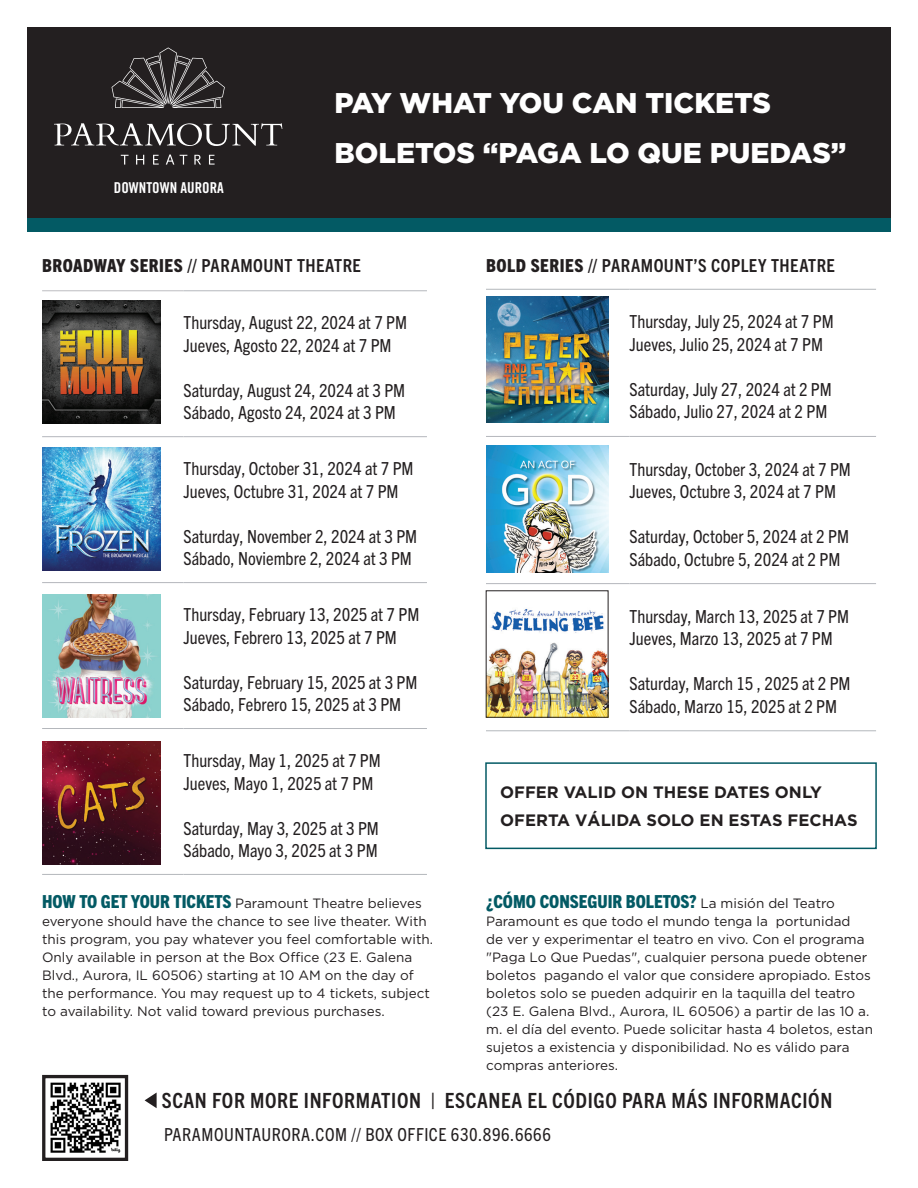
<style>
.page{position:relative;width:918px;height:1188px;background:#fff}
.page>*{position:absolute;margin:0;border:0;box-sizing:border-box;transform-origin:0 0}
.t1{font:900 28.5px "Gotham";color:#fff}
.t2{font:700 condensed 21px "Trade Gothic Next LT Pro";letter-spacing:.03em;color:#231f20}
.t3{font:condensed 18px "Trade Gothic Next LT Pro";color:#231f20}
.t4{font:condensed 18px "Trade Gothic Next LT Pro";letter-spacing:.03em;color:#231f20}
.t5{font:800 condensed 18px "Trade Gothic Next LT Pro";color:#035a64}
._18100_class_description{font:700 condensed 18px "Trade Gothic Next LT Pro";letter-spacing:.025em;color:#231f20}
._18100_class_description-2{font:800 condensed 18px "Trade Gothic Next LT Pro";letter-spacing:.025em;color:#231f20}
.t6{font:700 16.5px "Gotham";color:#231f20}
.t7{font:15px "Trade Gothic LT Std Bd Cn 20";color:#fff}
.t8{font:13.5px/18px "Gotham";color:#231f20}
.s1{font-weight:700}
.s2{font-weight:800}
.s3{font-family:"Trade Gothic Next LT Pro";font-weight:800;font-stretch:condensed;font-size:18px;color:#035a64}
.s4{font-family:"Gotham";font-weight:400;font-stretch:normal;font-size:13.5px;color:#231f20}
</style>
<div class="page">
<div style="left:27px;top:27px;width:864px;height:201px;background:#231f20"></div>
<hr style="left:486px;top:583px;width:144px;height:1px;background:#b4b7bc">
<hr style="left:630px;top:583px;width:246px;height:1px;background:#b4b7bc">
<hr style="left:486px;top:730px;width:144px;height:1px;background:#b4b7bc">
<hr style="left:630px;top:730px;width:246px;height:1px;background:#b4b7bc">
<hr style="left:486px;top:436px;width:144px;height:1px;background:#b4b7bc">
<hr style="left:630px;top:436px;width:246px;height:1px;background:#b4b7bc">
<hr style="left:486px;top:289px;width:144px;height:1px;background:#b4b7bc">
<hr style="left:630px;top:289px;width:246px;height:1px;background:#b4b7bc">
<hr style="left:42px;top:436px;width:142px;height:1px;background:#b4b7bc">
<hr style="left:184px;top:436px;width:243px;height:1px;background:#b4b7bc">
<hr style="left:42px;top:582px;width:142px;height:1px;background:#b4b7bc">
<hr style="left:184px;top:582px;width:243px;height:1px;background:#b4b7bc">
<hr style="left:42px;top:728px;width:142px;height:1px;background:#b4b7bc">
<hr style="left:184px;top:728px;width:243px;height:1px;background:#b4b7bc">
<hr style="left:42px;top:874px;width:142px;height:1px;background:#b4b7bc">
<hr style="left:184px;top:874px;width:243px;height:1px;background:#b4b7bc">
<hr style="left:42px;top:290px;width:142px;height:1px;background:#bcbdc0">
<hr style="left:184px;top:290px;width:243px;height:1px;background:#b4b7bc">
<img style="left:42px;top:594px;width:119px;height:123px">
<img style="left:42px;top:447px;width:119px;height:123px">
<img style="left:42px;top:301px;width:119px;height:123px">
<img style="left:42px;top:741px;width:119px;height:123px">
<img style="left:486px;top:446px;width:122px;height:126px">
<img style="left:488px;top:609px;width:118px;height:106px">
<div style="left:27px;top:218px;width:864px;height:14px;background:#035a64"></div>
<img style="left:486px;top:296px;width:122px;height:127px">
<svg style="left:121px;top:155px;width:8px;height:10px"></svg>
<svg style="left:136px;top:155px;width:8px;height:10px"></svg>
<svg style="left:153px;top:155px;width:6px;height:10px"></svg>
<svg style="left:166px;top:154px;width:8px;height:11px"></svg>
<svg style="left:180px;top:155px;width:7px;height:10px"></svg>
<svg style="left:209px;top:155px;width:6px;height:10px"></svg>
<svg style="left:194px;top:155px;width:7px;height:10px"></svg>
<svg style="left:54px;top:123px;width:228px;height:23px"></svg>
<svg style="left:112px;top:47px;width:113px;height:61px"></svg>
<svg style="left:145px;top:1093px;width:12px;height:15px"></svg>
<img style="left:50px;top:1082px;width:71px;height:71px">
<div style="left:42px;top:1075px;width:86px;height:86px;border:3px solid #231f20"></div>
<div style="left:485px;top:762px;width:392px;height:87px;border:2px solid #035a64"></div>
<p class="t7" style="left:114px;top:179px;width:111px">DOWNTOWN AURORA</p>
<p class="t1" style="left:334px;top:86px;width:438px">PAY WHAT YOU CAN TICKETS</p>
<p class="t1" style="left:334px;top:136px;width:514px">BOLETOS “PAGA LO QUE PUEDAS”</p>
<p class="_18100_class_description-2" style="left:42px;top:253px;width:320px">BROADWAY SERIES // <span class="s1">PARAMOUNT THEATRE</span></p>
<p class="t3" style="left:184px;top:311px;width:225px">Thursday, August 22, 2024 at 7 PM</p>
<p class="t3" style="left:184px;top:333px;width:209px">Jueves, Agosto 22, 2024 at 7 PM</p>
<p class="t3" style="left:184px;top:378px;width:223px">Saturday, August 24, 2024 at 3 PM</p>
<p class="t3" style="left:184px;top:401px;width:214px">Sábado, Agosto 24, 2024 at 3 PM</p>
<p class="t3" style="left:184px;top:456px;width:231px">Thursday, October 31, 2024 at 7 PM</p>
<p class="t3" style="left:184px;top:479px;width:216px">Jueves, Octubre 31, 2024 at 7 PM</p>
<p class="t3" style="left:184px;top:524px;width:235px">Saturday, November 2, 2024 at 3 PM</p>
<p class="t3" style="left:184px;top:546px;width:230px">Sábado, Noviembre 2, 2024 at 3 PM</p>
<p class="t3" style="left:184px;top:602px;width:237px">Thursday, February 13, 2025 at 7 PM</p>
<p class="t3" style="left:184px;top:625px;width:215px">Jueves, Febrero 13, 2025 at 7 PM</p>
<p class="t3" style="left:184px;top:670px;width:235px">Saturday, February 15, 2025 at 3 PM</p>
<p class="t3" style="left:184px;top:692px;width:219px">Sábado, Febrero 15, 2025 at 3 PM</p>
<p class="t3" style="left:184px;top:748px;width:199px">Thursday, May 1, 2025 at 7 PM</p>
<p class="t3" style="left:184px;top:771px;width:191px">Jueves, Mayo 1, 2025 at 7 PM</p>
<p class="t3" style="left:184px;top:816px;width:197px">Saturday, May 3, 2025 at 3 PM</p>
<p class="t3" style="left:184px;top:838px;width:196px">Sábado, Mayo 3, 2025 at 3 PM</p>
<p class="_18100_class_description" style="left:486px;top:253px;width:351px"><span class="s2">BOLD SERIES //</span> PARAMOUNT’S COPLEY THEATRE</p>
<p class="t3" style="left:630px;top:310px;width:206px">Thursday, July 25, 2024 at 7 PM</p>
<p class="t3" style="left:630px;top:332px;width:195px">Jueves, Julio 25, 2024 at 7 PM</p>
<p class="t3" style="left:630px;top:377px;width:204px">Saturday, July 27, 2024 at 2 PM</p>
<p class="t3" style="left:630px;top:400px;width:199px">Sábado, Julio 27, 2024 at 2 PM</p>
<p class="t3" style="left:630px;top:457px;width:223px">Thursday, October 3, 2024 at 7 PM</p>
<p class="t3" style="left:630px;top:479px;width:208px">Jueves, Octubre 3, 2024 at 7 PM</p>
<p class="t3" style="left:630px;top:524px;width:221px">Saturday, October 5, 2024 at 2 PM</p>
<p class="t3" style="left:630px;top:547px;width:212px">Sábado, Octubre 5, 2024 at 2 PM</p>
<p class="t3" style="left:630px;top:604px;width:221px">Thursday, March 13, 2025 at 7 PM</p>
<p class="t3" style="left:630px;top:626px;width:205px">Jueves, Marzo 13, 2025 at 7 PM</p>
<p class="t3" style="left:630px;top:671px;width:222px">Saturday, March 15 , 2025 at 2 PM</p>
<p class="t3" style="left:630px;top:694px;width:209px">Sábado, Marzo 15, 2025 at 2 PM</p>
<p class="t6" style="left:500px;top:783px;width:323px">OFFER VALID ON THESE DATES ONLY</p>
<p class="t6" style="left:500px;top:810px;width:359px">OFERTA VÁLIDA SOLO EN ESTAS FECHAS</p>
<p class="t8" style="left:42px;top:894px;width:393px"><span class="s3">HOW TO GET YOUR TICKETS</span> Paramount Theatre believes everyone should have the chance to see live theater. With this program, you pay whatever you feel comfortable with.<br>Only available in person at the Box Office (23 E. Galena Blvd., Aurora, IL 60506) starting at 10 AM on the day of the performance. You may request up to 4 tickets, subject to availability. Not valid toward previous purchases.</p>
<p class="t5" style="left:486px;top:890px;width:350px">¿CÓMO CONSEGUIR BOLETOS? <span class="s4">La misión del Teatro</span></p>
<p class="t8" style="left:486px;top:912px;width:388px">Paramount es que todo el mundo tenga la portunidad<br>de ver y experimentar el teatro en vivo. Con el programa "Paga Lo Que Puedas", cualquier persona puede obtener boletos pagando el valor que considere apropiado. Estos boletos solo se pueden adquirir en la taquilla del teatro (23 E. Galena Blvd., Aurora, IL 60506) a partir de las 10 a. m. el día del evento. Puede solicitar hasta 4 boletos, estan sujetos a existencia y disponibilidad. No es válido para compras anteriores.</p>
<p class="t2" style="left:162px;top:1086px;width:672px">SCAN FOR MORE INFORMATION | ESCANEA EL CÓDIGO PARA MÁS INFORMACIÓN</p>
<p class="t4" style="left:164px;top:1122px;width:388px">PARAMOUNTAURORA.COM // BOX OFFICE 630.896.6666</p>
</div>
